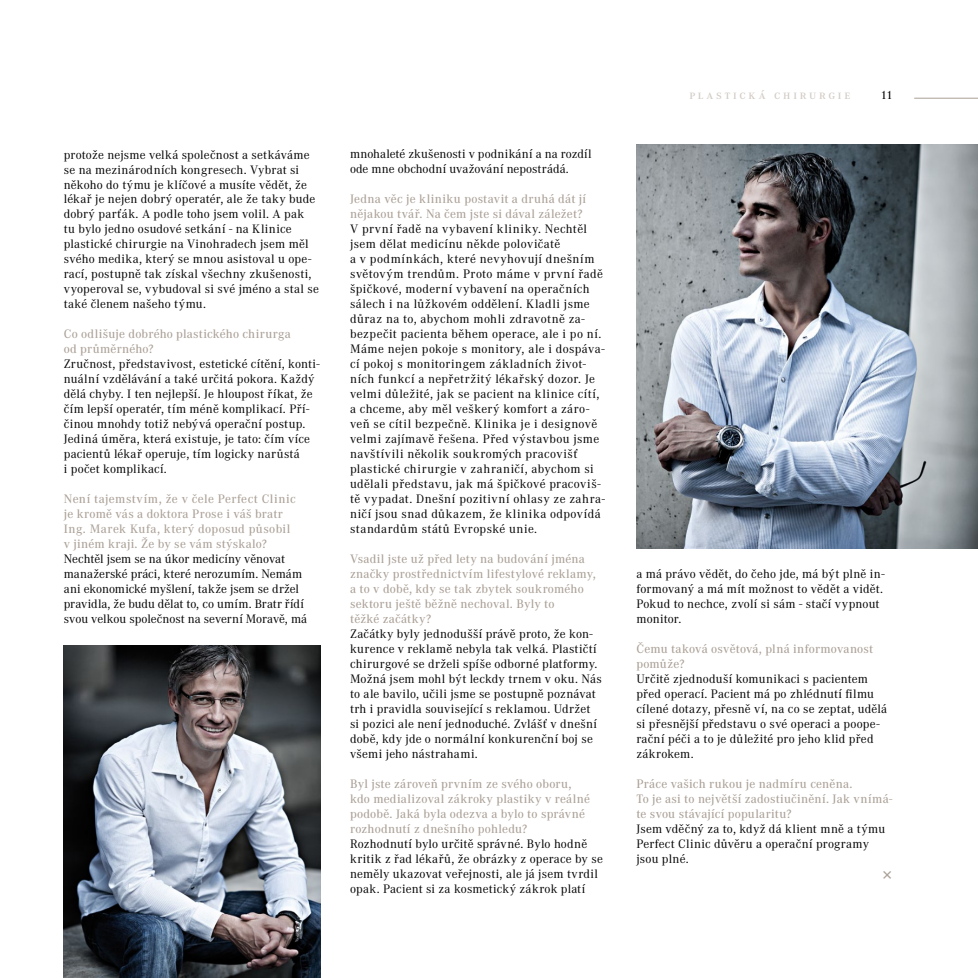
<style>
.page{position:relative;width:978px;height:978px;background:#fff}
.page>*{position:absolute;margin:0;border:0;box-sizing:border-box;transform-origin:0 0}
.t1{font:21px "Corporate ATOT";color:#aaa096}
.t2{font:12.75px/15px "Corporate ATOT";letter-spacing:.02em;color:#000}
.t3{font:500 12.75px/15px "Corporate ATOT";letter-spacing:.02em;color:#aaa096}
.t4{font:12.75px/15px "Corporate ATOT";letter-spacing:-.005em;color:#000}
.t5{font:500 12.75px "Corporate ATOT";letter-spacing:.225em;color:#d1cbc4}
.t6{font:500 12px "Corporate ATOT";color:#000}
</style>
<div class="page">
<hr style="left:914px;top:98px;width:64px;height:1px;background:#aaa096">
<img style="left:64px;top:646px;width:256px;height:332px">
<img style="left:636px;top:144px;width:342px;height:405px">
<p class="t2" style="left:64px;top:147px;width:257px">protože nejsme velká společnost a setkáváme se na mezinárodních kongresech. Vybrat si někoho do týmu je klíčové a musíte vědět, že lékař je nejen dobrý operatér, ale že taky bude dobrý parťák. A podle toho jsem volil. A pak<br>tu bylo jedno osudové setkání - na Klinice plastické chirurgie na Vinohradech jsem měl svého medika, který se mnou asistoval u ope&shy;rací, postupně tak získal všechny zkušenosti, vyoperoval se, vybudoval si své jméno a stal se také členem našeho týmu.</p>
<p class="t3" style="left:64px;top:327px;width:229px">Co odlišuje dobrého plastického chirurga od průměrného?</p>
<p class="t2" style="left:64px;top:357px;width:258px">Zručnost, představivost, estetické cítění, konti&shy;nuální vzdělávání a také určitá pokora. Každý dělá chyby. I ten nejlepší. Je hloupost říkat, že čím lepší operatér, tím méně komplikací. Pří&shy;činou mnohdy totiž nebývá operační postup.<br>Jediná úměra, která existuje, je tato: čím více pacientů lékař operuje, tím logicky narůstá<br>i počet komplikací.</p>
<p class="t3" style="left:64px;top:492px;width:233px">Není tajemstvím, že v čele Perfect Clinic je kromě vás a doktora Prose i váš bratr Ing. Marek Kufa, který doposud působil v jiném kraji. Že by se vám stýskalo?</p>
<p class="t4" style="left:64px;top:552px;width:245px">Nechtěl jsem se na úkor medicíny věnovat manažerské práci, které nerozumím. Nemám ani ekonomické myšlení, takže jsem se držel pravidla, že budu dělat to, co umím. Bratr řídí svou velkou společnost na severní Moravě, má</p>
<p class="t2" style="left:350px;top:147px;width:243px">mnohaleté zkušenosti v podnikání a na rozdíl ode mne obchodní uvažování nepostrádá.</p>
<p class="t3" style="left:350px;top:192px;width:237px">Jedna věc je kliniku postavit a druhá dát jí nějakou tvář. Na čem jste si dával záležet?</p>
<p class="t2" style="left:350px;top:222px;width:257px">V první řadě na vybavení kliniky. Nechtěl jsem dělat medicínu někde polovičatě<br>a v podmínkách, které nevyhovují dnešním světovým trendům. Proto máme v první řadě špičkové, moderní vybavení na operačních sálech i na lůžkovém oddělení. Kladli jsme důraz na to, abychom mohli zdravotně za&shy;bezpečit pacienta během operace, ale i po ní.<br>Máme nejen pokoje s monitory, ale i dospáva&shy;cí pokoj s monitoringem základních život&shy;ních funkcí a nepřetržitý lékařský dozor. Je velmi důležité, jak se pacient na klinice cítí, a chceme, aby měl veškerý komfort a záro&shy;veň se cítil bezpečně. Klinika je i designově velmi zajímavě řešena. Před výstavbou jsme navštívili několik soukromých pracovišť plastické chirurgie v zahraničí, abychom si udělali představu, jak má špičkové pracoviš&shy;tě vypadat. Dnešní pozitivní ohlasy ze zahra&shy;ničí jsou snad důkazem, že klinika odpovídá standardům států Evropské unie.</p>
<p class="t3" style="left:350px;top:552px;width:247px">Vsadil jste už před lety na budování jména značky prostřednictvím lifestylové reklamy, a to v době, kdy se tak zbytek soukromého sektoru ještě běžně nechoval. Byly to<br>těžké začátky?</p>
<p class="t2" style="left:350px;top:627px;width:253px">Začátky byly jednodušší právě proto, že kon&shy;kurence v reklamě nebyla tak velká. Plastičtí chirurgové se drželi spíše odborné platformy.<br>Možná jsem mohl být leckdy trnem v oku. Nás to ale bavilo, učili jsme se postupně poznávat trh i pravidla související s reklamou. Udržet si pozici ale není jednoduché. Zvlášť v dnešní době, kdy jde o normální konkurenční boj se všemi jeho nástrahami.</p>
<p class="t3" style="left:350px;top:777px;width:241px">Byl jste zároveň prvním ze svého oboru, kdo medializoval zákroky plastiky v reálné podobě. Jaká byla odezva a bylo to správné rozhodnutí z dnešního pohledu?</p>
<p class="t2" style="left:350px;top:837px;width:254px">Rozhodnutí bylo určitě správné. Bylo hodně kritik z řad lékařů, že obrázky z operace by se neměly ukazovat veřejnosti, ale já jsem tvrdil opak. Pacient si za kosmetický zákrok platí</p>
<p class="t5" style="left:689px;top:87px;width:163px">plastická chirurgie</p>
<p class="t6" style="left:881px;top:88px;width:13px">11</p>
<p class="t2" style="left:636px;top:567px;width:250px">a má právo vědět, do čeho jde, má být plně in&shy;formovaný a má mít možnost to vědět a vidět.<br>Pokud to nechce, zvolí si sám - stačí vypnout monitor.</p>
<p class="t3" style="left:636px;top:642px;width:238px">Čemu taková osvětová, plná informovanost pomůže?</p>
<p class="t2" style="left:636px;top:671px;width:252px">Určitě zjednoduší komunikaci s pacientem před operací. Pacient má po zhlédnutí filmu cílené dotazy, přesně ví, na co se zeptat, udělá si přesnější představu o své operaci a poope&shy;rační péči a to je důležité pro jeho klid před zákrokem.</p>
<p class="t3" style="left:636px;top:776px;width:258px">Práce vašich rukou je nadmíru ceněna.<br>To je asi to největší zadostiučinění. Jak vnímá&shy;te svou stávající popularitu?</p>
<p class="t2" style="left:636px;top:821px;width:250px">Jsem vděčný za to, když dá klient mně a týmu<br>Perfect Clinic důvěru a operační programy jsou plné.</p>
<h1 class="t1" style="left:882px;top:863px;width:12px">×</h1>
</div>
